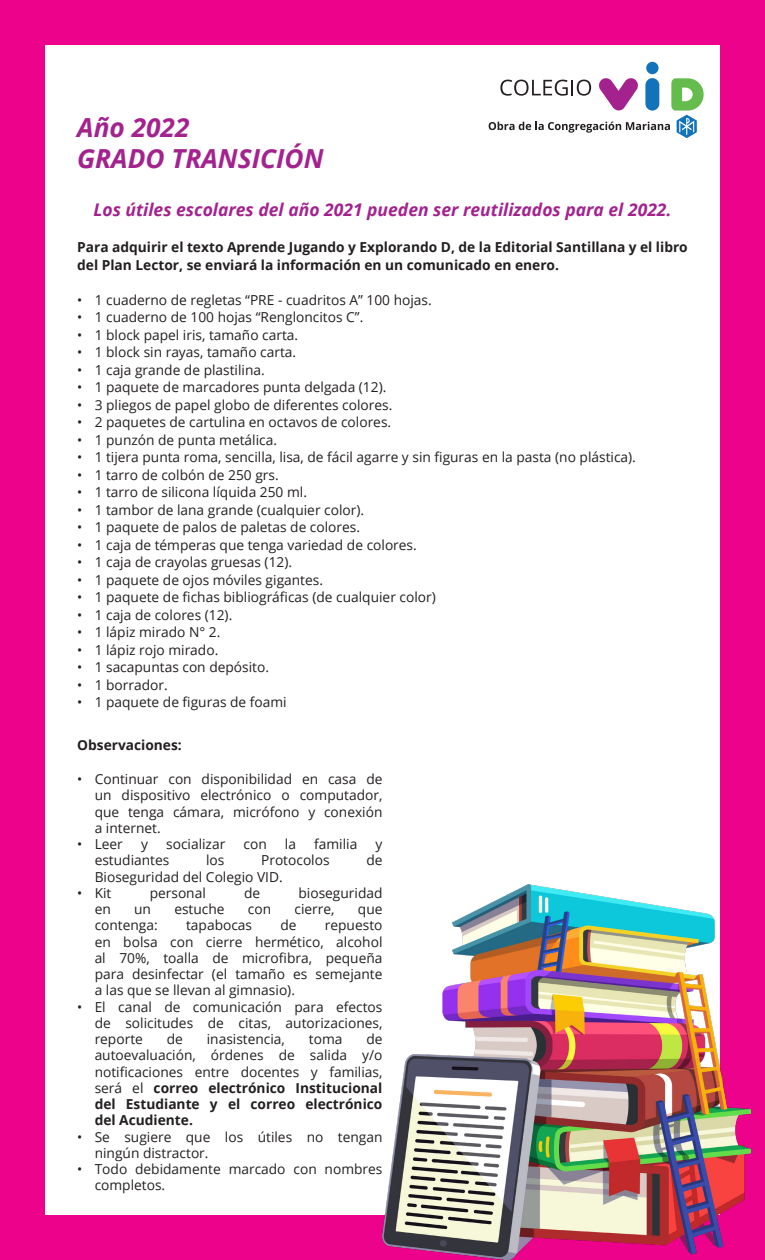
<style>
.page{position:relative;width:765px;height:1260px;background:#ed028c}
.page>*{position:absolute;margin:0;border:0;box-sizing:border-box;transform-origin:0 0}
.t1{font:italic 700 26.25px/31.5px "Open Sans";color:#a4228e}
.t2{font:italic 700 17.5px "Open Sans";color:#a4228e}
.t3{font:13.75px/16.2px "Open Sans";color:#231f20;text-align:justify}
.t4{font:700 13.75px/17.5px "Open Sans";color:#231f20}
.s1{font-weight:700}
</style>
<div class="page">
<div style="left:45px;top:45px;width:675px;height:1170px;background:#fff"></div>
<div style="left:646px;top:62px;width:13px;height:12px;background:#1272ba;border-radius:50%"></div>
<svg style="left:489px;top:78px;width:215px;height:60px"></svg>
<img style="left:382px;top:884px;width:369px;height:376px">
<h1 class="t1" style="left:77px;top:111px;width:248px">Año 2022<br>GRADO TRANSICIÓN</h1>
<p class="t2" style="left:93px;top:197px;width:580px">Los útiles escolares del año 2021 pueden ser reutilizados para el 2022.</p>
<p class="t4" style="left:77px;top:238px;width:612px">Para adquirir el texto Aprende Jugando y Explorando D, de la Editorial Santillana y el libro del Plan Lector, se enviará la información en un comunicado en enero.</p>
<p class="t3" style="left:77px;top:291px;width:356px">• 1 cuaderno de regletas “PRE - cuadritos A” 100 hojas.</p>
<p class="t3" style="left:77px;top:309px;width:288px">• 1 cuaderno de 100 hojas “Rengloncitos C”.</p>
<p class="t3" style="left:77px;top:326px;width:223px">• 1 block papel iris, tamaño carta.</p>
<p class="t3" style="left:77px;top:344px;width:221px">• 1 block sin rayas, tamaño carta.</p>
<p class="t3" style="left:77px;top:361px;width:189px">• 1 caja grande de plastilina.</p>
<p class="t3" style="left:77px;top:379px;width:311px">• 1 paquete de marcadores punta delgada (12).</p>
<p class="t3" style="left:77px;top:396px;width:317px">• 3 pliegos de papel globo de diferentes colores.</p>
<p class="t3" style="left:77px;top:414px;width:316px">• 2 paquetes de cartulina en octavos de colores.</p>
<p class="t3" style="left:77px;top:431px;width:201px">• 1 punzón de punta metálica.</p>
<p class="t3" style="left:77px;top:449px;width:560px">• 1 tijera punta roma, sencilla, lisa, de fácil agarre y sin figuras en la pasta (no plástica).</p>
<p class="t3" style="left:77px;top:466px;width:203px">• 1 tarro de colbón de 250 grs.</p>
<p class="t3" style="left:77px;top:484px;width:231px">• 1 tarro de silicona líquida 250 ml.</p>
<p class="t3" style="left:77px;top:501px;width:289px">• 1 tambor de lana grande (cualquier color).</p>
<p class="t3" style="left:77px;top:519px;width:284px">• 1 paquete de palos de paletas de colores.</p>
<p class="t3" style="left:77px;top:536px;width:341px">• 1 caja de témperas que tenga variedad de colores.</p>
<p class="t3" style="left:77px;top:554px;width:217px">• 1 caja de crayolas gruesas (12).</p>
<p class="t3" style="left:77px;top:571px;width:247px">• 1 paquete de ojos móviles gigantes.</p>
<p class="t3" style="left:77px;top:589px;width:360px">• 1 paquete de fichas bibliográficas (de cualquier color)</p>
<p class="t3" style="left:77px;top:606px;width:157px">• 1 caja de colores (12).</p>
<p class="t3" style="left:77px;top:624px;width:145px">• 1 lápiz mirado N° 2.</p>
<p class="t3" style="left:77px;top:641px;width:143px">• 1 lápiz rojo mirado.</p>
<p class="t3" style="left:77px;top:659px;width:193px">• 1 sacapuntas con depósito.</p>
<p class="t3" style="left:77px;top:676px;width:92px">• 1 borrador.</p>
<p class="t3" style="left:77px;top:694px;width:211px">• 1 paquete de figuras de foami</p>
<p class="t4" style="left:77px;top:736px;width:106px">Observaciones:</p>
<p class="t3" style="left:95px;top:771px;width:289px;text-indent:-18px">• Continuar con disponibilidad en casa de un dispositivo electrónico o computador, que tenga cámara, micrófono y conexión a internet.</p>
<p class="t3" style="left:77px;top:836px;width:47px">• Leer</p>
<p class="t3" style="left:141px;top:836px;width:8px">y</p>
<p class="t3" style="left:166px;top:836px;width:61px">socializar</p>
<p class="t3" style="left:243px;top:836px;width:25px">con</p>
<p class="t3" style="left:285px;top:836px;width:13px">la</p>
<p class="t3" style="left:314px;top:836px;width:45px">familia</p>
<p class="t3" style="left:376px;top:836px;width:8px">y</p>
<p class="t3" style="left:95px;top:852px;width:76px">estudiantes</p>
<p class="t3" style="left:206px;top:852px;width:20px">los</p>
<p class="t3" style="left:261px;top:852px;width:70px">Protocolos</p>
<p class="t3" style="left:366px;top:852px;width:18px">de</p>
<p class="t3" style="left:95px;top:868px;width:190px">Bioseguridad del Colegio VID.</p>
<p class="t3" style="left:77px;top:884px;width:36px">• Kit</p>
<p class="t3" style="left:150px;top:884px;width:58px">personal</p>
<p class="t3" style="left:244px;top:884px;width:18px">de</p>
<p class="t3" style="left:298px;top:884px;width:86px">bioseguridad</p>
<p class="t3" style="left:95px;top:901px;width:18px">en</p>
<p class="t3" style="left:134px;top:901px;width:18px">un</p>
<p class="t3" style="left:174px;top:901px;width:52px">estuche</p>
<p class="t3" style="left:248px;top:901px;width:25px">con</p>
<p class="t3" style="left:295px;top:901px;width:42px">cierre,</p>
<p class="t3" style="left:358px;top:901px;width:26px">que</p>
<p class="t3" style="left:95px;top:917px;width:65px">contenga:</p>
<p class="t3" style="left:186px;top:917px;width:68px">tapabocas</p>
<p class="t3" style="left:280px;top:917px;width:18px">de</p>
<p class="t3" style="left:95px;top:917px;width:289px;text-indent:230px">repuesto en bolsa con cierre hermético, alcohol al 70%, toalla de microfibra, pequeña para desinfectar (el tamaño es semejante a las que se llevan al gimnasio).</p>
<p class="t3" style="left:95px;top:998px;width:289px;text-indent:-18px">• El canal de comunicación para efectos de solicitudes de citas, autorizaciones, reporte</p>
<p class="t3" style="left:95px;top:1031px;width:289px;text-indent:272px">de autoevaluación, órdenes de salida y/o notificaciones entre docentes y familias, será el <span class="s1">correo electrónico Institucional del Estudiante y el correo electrónico del Acudiente.</span></p>
<p class="t3" style="left:95px;top:1128px;width:289px;text-indent:-18px">• Se sugiere que los útiles no tengan ningún distractor.</p>
<p class="t3" style="left:95px;top:1161px;width:289px;text-indent:-18px">• Todo debidamente marcado con nombres completos.</p>
<p class="t3" style="left:167px;top:1031px;width:18px">de</p>
<p class="t3" style="left:207px;top:1031px;width:80px">inasistencia,</p>
<p class="t3" style="left:309px;top:1031px;width:35px">toma</p>
</div>
